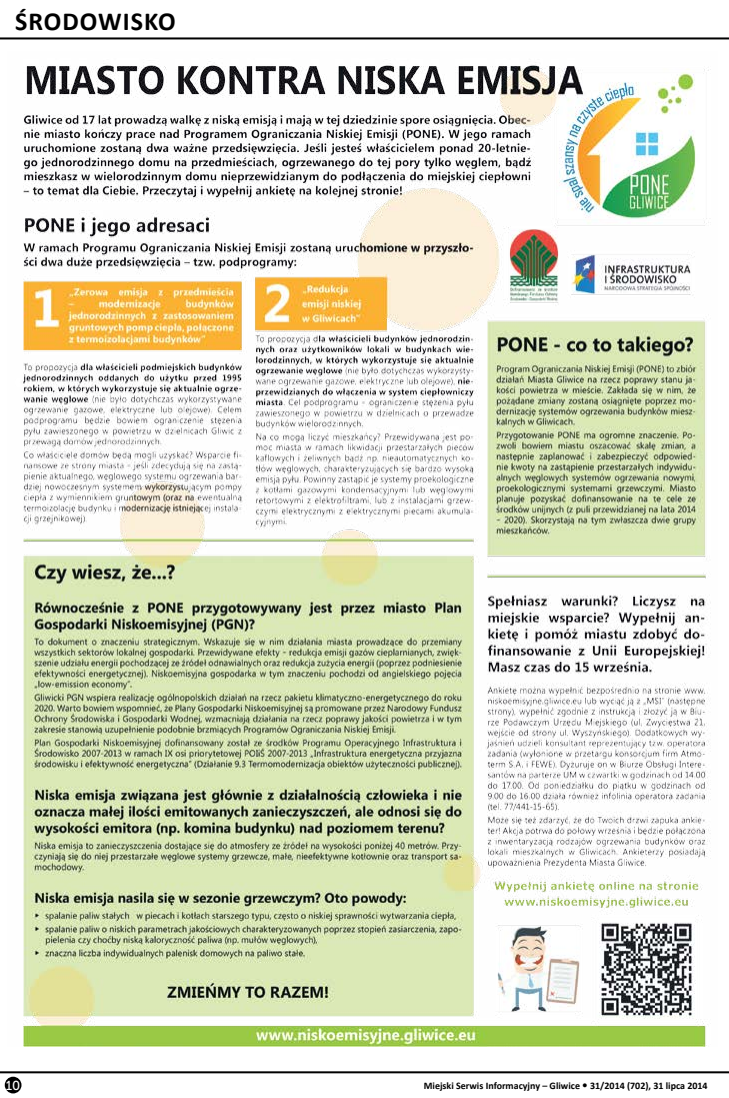
<style>
.page{position:relative;width:729px;height:1098px;background:#fff}
.page>*{position:absolute;margin:0;border:0;box-sizing:border-box;transform-origin:0 0}
.t1{font:700 26px "Calibri";color:#000}
.t2{font:13px "Museo Sans 500";color:#fff}
.t3{font:700 10px "Calibri";color:#000}
</style>
<div class="page">
<hr style="left:0;top:1070px;width:729px;height:2px;background:#000">
<div style="left:5px;top:1076px;width:16px;height:16px;background:#000;border-radius:50%"></div>
<hr style="left:0;top:37px;width:729px;height:2px;background:#000">
<img style="left:23px;top:61px;width:688px;height:985px">
<h1 class="t1" style="left:15px;top:5px;width:31px">środowis</h1>
<h1 class="t1" style="left:144px;top:5px;width:30px">ko</h1>
<h2 class="t2" style="left:6px;top:1077px;width:16px">10</h2>
<p class="t3" style="left:424px;top:1078px;width:285px">Miejski Serwis Informacyjny – Gliwice 31/2014 (702), 31 lipca 2014</p>
</div>
